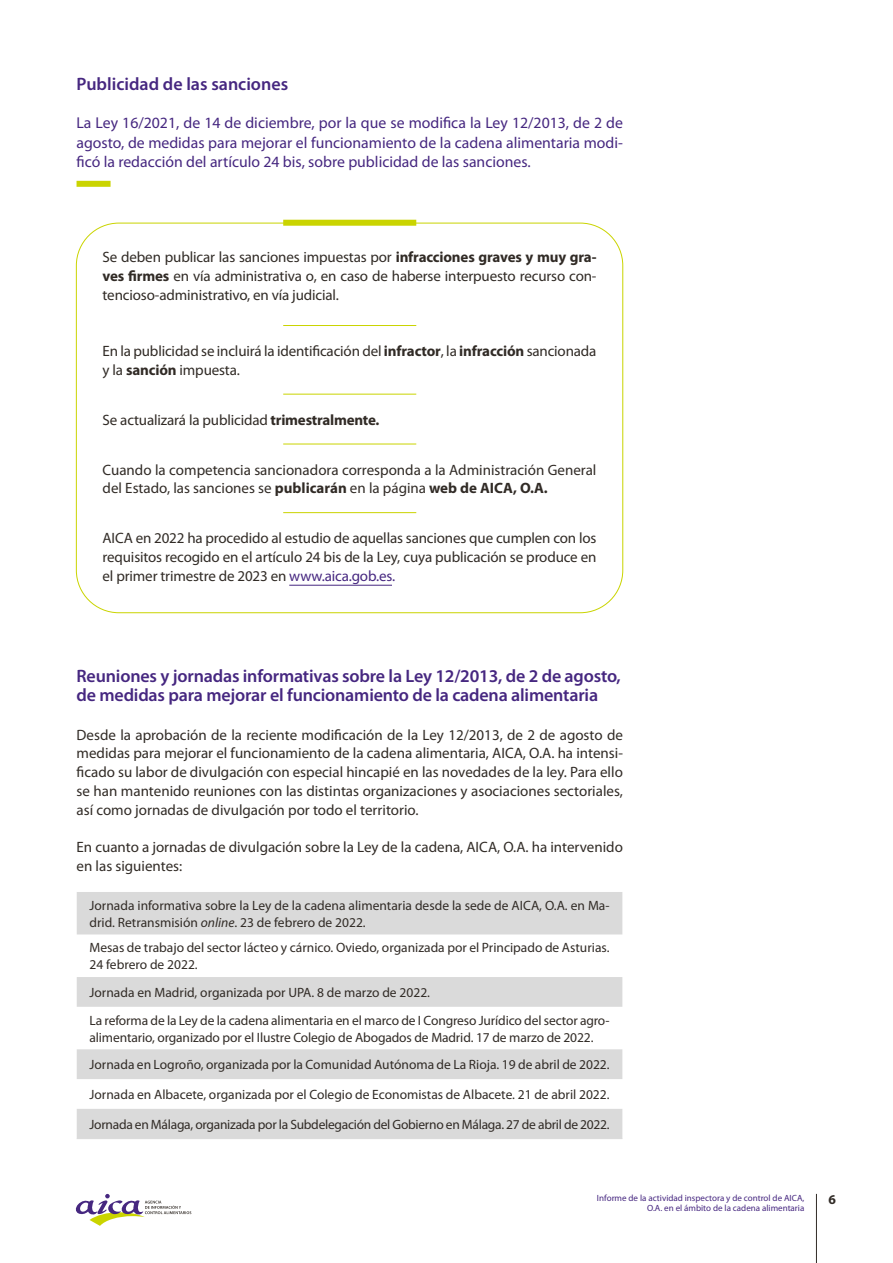
<style>
.page{position:relative;width:893px;height:1263px;background:#fff}
.page>*{position:absolute;margin:0;border:0;box-sizing:border-box;transform-origin:0 0}
.t1{font:600 18px/19.5px "Myriad Pro";letter-spacing:-.01em;color:#462780}
.t2{font:15.75px/19.5px "Myriad Pro";color:#462780;text-align:justify}
.t3{font:15px/18.8px "Myriad Pro";letter-spacing:-.005em;color:#312b26;text-align:justify}
.t4{font:13.5px/17.2px "Myriad Pro";color:#312b26}
.t5{font:13.5px "Myriad Pro";letter-spacing:-.02em;color:#312b26}
.t6{font:700 13.5px "Myriad Pro";color:#312b26}
.t7{font:9px/10.8px "Myriad Pro";color:#462780;text-align:right}
.s1{font-weight:700}
.s2{color:#462780}
.s3{font-style:italic}
</style>
<div class="page">
<hr style="left:816px;top:1194px;width:1px;height:69px;background:#312b26">
<svg style="left:75px;top:1194px;width:116px;height:32px"></svg>
<div style="left:77px;top:181px;width:34px;height:6px;background:#cad400"></div>
<div style="left:283px;top:220px;width:133px;height:6px;background:#cad400"></div>
<hr style="left:283px;top:325px;width:133px;height:1px;background:#cad400">
<hr style="left:283px;top:394px;width:133px;height:1px;background:#cad400">
<hr style="left:283px;top:444px;width:133px;height:1px;background:#cad400">
<hr style="left:283px;top:512px;width:133px;height:1px;background:#cad400">
<hr style="left:289px;top:585px;width:103px;height:1px;background:#462780">
<svg style="left:77px;top:892px;width:545px;height:246px;fill:#dadada"></svg>
<hr style="left:77px;top:1138px;width:545px;height:1px;background:#dadada">
<p class="t1" style="left:77px;top:74px;width:213px">Publicidad de las sanciones</p>
<p class="t2" style="left:77px;top:113px;width:548px">La Ley 16/2021, de 14 de diciembre, por la que se modifica la Ley 12/2013, de 2 de agosto, de medidas para mejorar el funcionamiento de la cadena alimentaria modi&shy;ficó la redacción del artículo 24 bis, sobre publicidad de las sanciones.</p>
<p class="t3" style="left:103px;top:248px;width:495px">Se deben publicar las sanciones impuestas por <span class="s1">infracciones graves y muy gra&shy;ves firmes</span> en vía administrativa o, en caso de haberse interpuesto recurso con&shy;tencioso-administrativo, en vía judicial.</p>
<p class="t3" style="left:103px;top:341px;width:495px">En la publicidad se incluirá la identificación del <span class="s1">infractor</span>, la <span class="s1">infracción</span> sancionada y la <span class="s1">sanción</span> impuesta.</p>
<p class="t3" style="left:103px;top:410px;width:278px">Se actualizará la publicidad <span class="s1">trimestralmente.</span></p>
<p class="t3" style="left:103px;top:460px;width:495px">Cuando la competencia sancionadora corresponda a la Administración General del Estado, las sanciones se <span class="s1">publicarán</span> en la página <span class="s1">web de AICA, O.A.</span></p>
<p class="t3" style="left:103px;top:528px;width:495px">AICA en 2022 ha procedido al estudio de aquellas sanciones que cumplen con los requisitos recogido en el artículo 24 bis de la Ley, cuya publicación se produce en el primer trimestre de 2023 en <span class="s2">www.aica.gob.es.</span></p>
<p class="t1" style="left:77px;top:666px;width:546px">Reuniones y jornadas informativas sobre la Ley 12/2013, de 2 de agosto, de medidas para mejorar el funcionamiento de la cadena alimentaria</p>
<p class="t3" style="left:77px;top:725px;width:548px">Desde la aprobación de la reciente modificación de la Ley 12/2013, de 2 de agosto de medidas para mejorar el funcionamiento de la cadena alimentaria, AICA, O.A. ha intensi&shy;ficado su labor de divulgación con especial hincapié en las novedades de la ley. Para ello se han mantenido reuniones con las distintas organizaciones y asociaciones sectoriales, así como jornadas de divulgación por todo el territorio.</p>
<p class="t3" style="left:77px;top:837px;width:548px">En cuanto a jornadas de divulgación sobre la Ley de la cadena, AICA, O.A. ha intervenido en las siguientes:</p>
<p class="t4" style="left:90px;top:896px;width:522px">Jornada informativa sobre la Ley de la cadena alimentaria desde la sede de AICA, O.A. en Ma&shy;drid. Retransmisión <span class="s3">online</span>. 23 de febrero de 2022.</p>
<p class="t4" style="left:90px;top:939px;width:521px">Mesas de trabajo del sector lácteo y cárnico. Oviedo, organizada por el Principado de Asturias.<br>24 febrero de 2022.</p>
<p class="t4" style="left:90px;top:978px;width:522px;line-height:27.5px">Jornada en Madrid, organizada por UPA. 8 de marzo de 2022.<br>La reforma de la Ley de la cadena alimentaria en el marco de I Congreso Jurídico del sector agro-</p>
<p class="t4" style="left:90px;top:1023px;width:522px;line-height:27.5px">alimentario, organizado por el Ilustre Colegio de Abogados de Madrid. 17 de marzo de 2022.<br>Jornada en Logroño, organizada por la Comunidad Autónoma de La Rioja. 19 de abril de 2022.</p>
<p class="t4" style="left:90px;top:1086px;width:522px">Jornada en Albacete, organizada por el Colegio de Economistas de Albacete. 21 de abril 2022.</p>
<p class="t5" style="left:90px;top:1116px;width:522px">Jornada en Málaga, organizada por la Subdelegación del Gobierno en Málaga. 27 de abril de 2022.</p>
<p class="t7" style="left:597px;top:1192px;width:209px">Informe de la actividad inspectora y de control de AICA,<br>O.A. en el ámbito de la cadena alimentaria</p>
<p class="t6" style="left:828px;top:1191px;width:9px">6</p>
</div>
